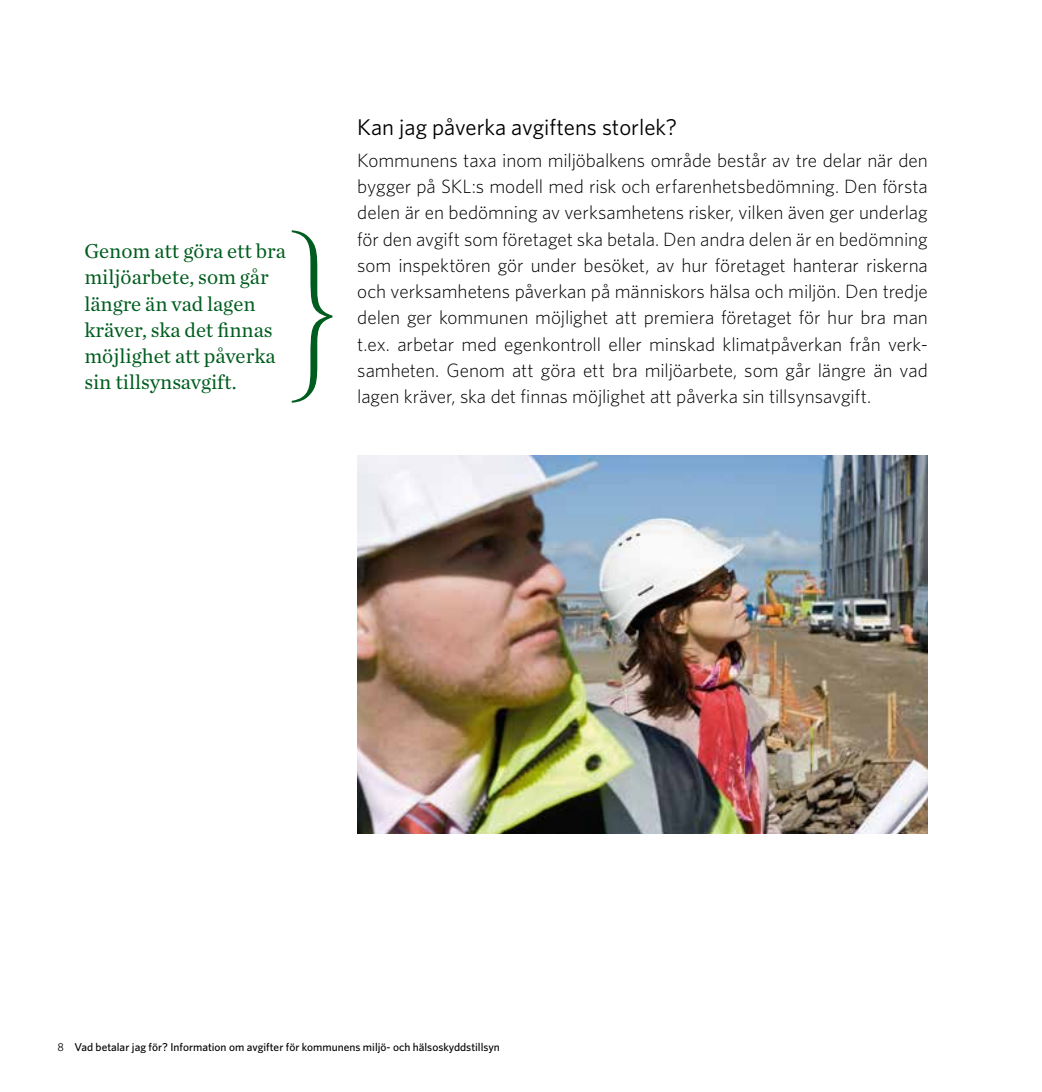
<style>
.page{position:relative;width:1042px;height:1092px;background:#fff}
.page>*{position:absolute;margin:0;border:0;box-sizing:border-box;transform-origin:0 0}
.t1{font:22.75px "Whitney";color:#000}
.t2{font:21px/26.2px "Chronicle Text G1";color:#005d1f}
.t3{font:300 19.25px/26.2px "Whitney";letter-spacing:-.005em;color:#000;text-align:justify}
.t4{font:500 11.38px "Whitney";color:#000}
.s1{font-weight:400}
</style>
<div class="page">
<img style="left:357px;top:455px;width:571px;height:378px">
<svg style="left:292px;top:230px;width:40px;height:172px"></svg>
<p class="t2" style="left:84px;top:237px;width:203px">Genom att göra ett bra miljöarbete, som går längre än vad lagen kräver, ska det finnas möjlighet att påverka sin tillsynsavgift.</p>
<p class="t1" style="left:357px;top:112px;width:321px">Kan jag påverka avgiftens storlek?</p>
<p class="t3" style="left:357px;top:146px;width:572px">Kommunens taxa inom miljöbalkens område består av tre delar när den bygger på SKL:s modell med risk och erfarenhetsbedömning. Den första delen är en bedömning av verksamhetens risker, vilken även ger underlag för den avgift som företaget ska betala. Den andra delen är en bedömning som inspektören gör under besöket, av hur företaget hanterar riskerna och verksamhetens påverkan på människors hälsa och miljön. Den tredje delen ger kommunen möjlighet att premiera företaget för hur bra man t.ex. arbetar med egenkontroll eller minskad klimatpåverkan från verk&shy;samheten. Genom att göra ett bra miljöarbete, som går längre än vad lagen kräver, ska det finnas möjlighet att påverka sin tillsynsavgift.</p>
<p class="t4" style="left:57px;top:1039px;width:444px"><span class="s1">8</span> Vad betalar jag för? Information om avgifter för kommunens miljö- och hälsoskyddstillsyn</p>
</div>
